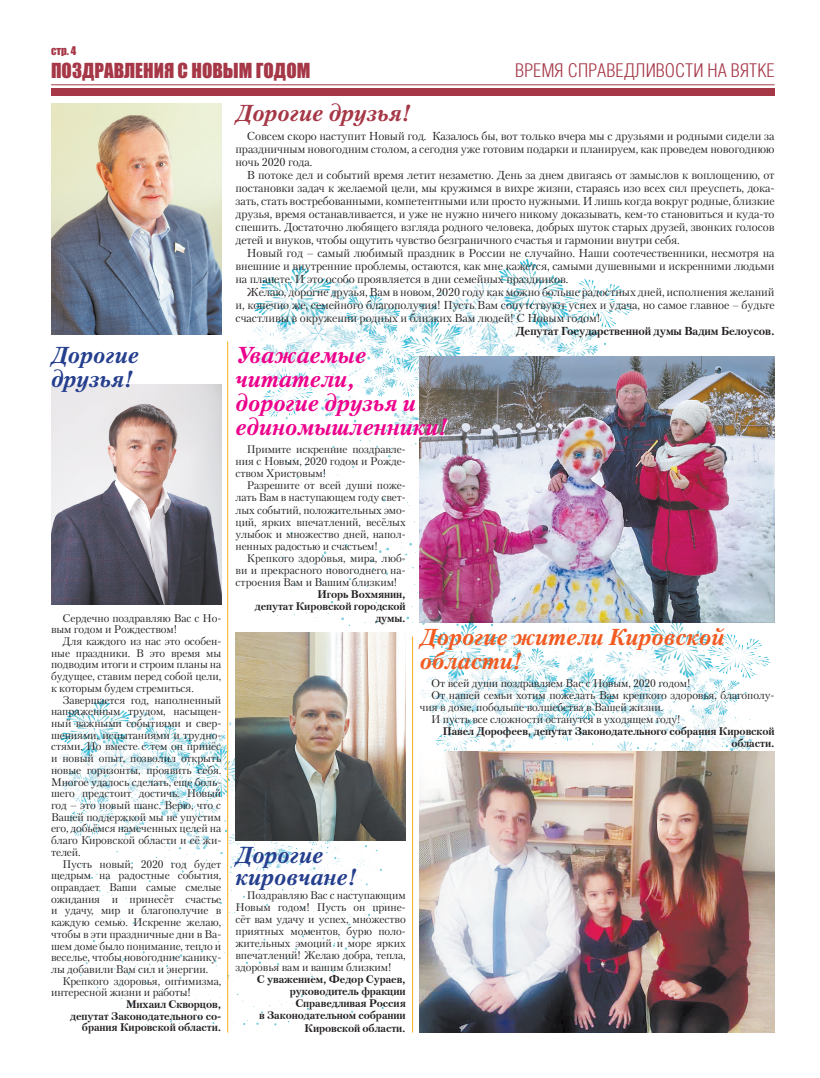
<style>
.page{position:relative;width:820px;height:1078px;background:#fff}
.page>*{position:absolute;margin:0;border:0;box-sizing:border-box;transform-origin:0 0}
.t1{font:italic 700 23px/24px "Petersburg C";color:#ed028c}
.t2{font:italic 700 23px/22px "Petersburg C";color:#253f8e}
.t3{font:italic 700 23px/24px "Petersburg C";color:#f25b21}
.t4{font:italic 700 23px "Petersburg C";color:#a63747}
.t5{font:300 19px "Helios Cond";color:#a63747}
.t6{font:19px "Impact";color:#a63747}
.t7{font:11.5px/13px "Petersburg C";letter-spacing:-.01em;color:#231f20;text-align:justify}
.t8{font:700 11.5px "Petersburg C";letter-spacing:-.01em;color:#231f20}
.t9{font:11px/11.7px "Petersburg C";letter-spacing:-.01em;color:#231f20;text-align:justify}
.t10{font:700 11px/12px "Petersburg C";letter-spacing:-.01em;color:#231f20;text-align:right}
.t11{font:11px "Impact";color:#a63747}
.s1{font-size:11px}
</style>
<div class="page">
<img style="left:54px;top:692px;width:348px;height:334px">
<img style="left:421px;top:622px;width:348px;height:129px">
<img style="left:246px;top:258px;width:386px;height:370px">
<div style="left:51px;top:88px;width:723px;height:8px;background:#a63747"></div>
<hr style="left:51px;top:84px;width:723px;height:1px;background:#a63747">
<img style="left:51px;top:103px;width:170px;height:231px">
<img style="left:420px;top:356px;width:354px;height:266px">
<img style="left:51px;top:384px;width:170px;height:220px">
<img style="left:235px;top:632px;width:170px;height:208px">
<img style="left:420px;top:751px;width:354px;height:281px">
<hr style="left:227px;top:341px;width:1px;height:691px;background:#faad19">
<hr style="left:412px;top:636px;width:1px;height:396px;background:#faad19">
<p class="t11" style="left:51px;top:42px;width:27px">стр. 4</p>
<h2 class="t6" style="left:51px;top:55px;width:261px">ПОЗДРАВЛЕНИЯ С НОВЫМ ГОДОМ</h2>
<h2 class="t5" style="left:515px;top:60px;width:261px">ВРЕМЯ СПРАВЕДЛИВОСТИ НА ВЯТКЕ</h2>
<h1 class="t4" style="left:235px;top:99px;width:175px">Дорогие друзья!</h1>
<p class="t7" style="left:235px;top:129px;width:540px;text-indent:11px">Совсем скоро наступит Новый год. Казалось бы, вот только вчера мы с друзьями и родными сидели за праздничным новогодним столом, а сегодня уже готовим подарки и планируем, как проведем новогоднюю ночь 2020 года.</p>
<p class="t7" style="left:235px;top:168px;width:540px;text-indent:11px">В потоке дел и событий время летит незаметно. День за днем двигаясь от замыслов к воплощению, от постановки задач к желаемой цели, мы кружимся в вихре жизни, стараясь изо всех сил преуспеть, дока&shy;зать, стать востребованными, компетентными или просто нужными. И лишь когда вокруг родные, близкие друзья, время останавливается, и уже не нужно ничего никому доказывать, кем-то становиться и куда-то спешить. Достаточно любящего взгляда родного человека, добрых шуток старых друзей, звонких голосов детей и внуков, чтобы ощутить чувство безграничного счастья и гармонии внутри себя.</p>
<p class="t7" style="left:235px;top:246px;width:540px;text-indent:11px">Новый год <span class="s1">–</span> самый любимый праздник в России не случайно. Наши соотечественники, несмотря на внешние и внутренние проблемы, остаются, как мне кажется, самыми душевными и искренними людьми на планете. И это особо проявляется в дни семейных праздников.</p>
<p class="t7" style="left:235px;top:285px;width:540px;text-indent:11px">Желаю, дорогие друзья, Вам в новом, 2020 году как можно больше радостных дней, исполнения желаний и, конечно же, семейного благополучия! Пусть Вам сопутствуют успех и удача, но самое главное <span class="s1">–</span> будьте счастливы в окружении родных и близких Вам людей! С Новым годом!</p>
<p class="t8" style="left:515px;top:324px;width:260px">Депутат Государственной думы Вадим Белоусов.</p>
<h1 class="t2" style="left:51px;top:343px;width:89px;line-height:24px">Дорогие друзья!</h1>
<p class="t9" style="left:51px;top:611px;width:172px;text-indent:11px">Сердечно поздравляю Вас с Но&shy;вым годом и Рождеством!</p>
<p class="t9" style="left:51px;top:635px;width:172px;text-indent:11px">Для каждого из нас это особен&shy;ные праздники. В это время мы подводим итоги и строим планы на будущее, ставим перед собой цели, к которым будем стремиться.</p>
<p class="t9" style="left:51px;top:693px;width:172px;text-indent:11px">Завершается год, наполненный напряженным трудом, насыщен&shy;ный важными событиями и свер&shy;шениями, испытаниями и трудно&shy;стями. Но вместе с тем он принёс и новый опыт, позволил открыть новые горизонты, проявить себя.<br>Многое удалось сделать, еще боль&shy;шего предстоит достичь. Новый год – это новый шанс. Верю, что с Вашей поддержкой мы не упустим его, добьёмся намеченных целей на благо Кировской области и её жи&shy;телей.</p>
<p class="t9" style="left:51px;top:857px;width:172px;text-indent:11px">Пусть новый, 2020 год будет щедрым на радостные события, оправдает Ваши самые смелые ожидания и принесёт счастье и удачу, мир и благополучие в каждую семью. Искренне желаю, чтобы в эти праздничные дни в Ва&shy;шем доме было понимание, тепло и веселье, чтобы новогодние канику&shy;лы добавили Вам сил и энергии.</p>
<p class="t9" style="left:51px;top:974px;width:172px;text-indent:11px">Крепкого здоровья, оптимизма, интересной жизни и работы!</p>
<p class="t10" style="left:70px;top:997px;width:153px;line-height:11.7px">Михаил Скворцов,<br>депутат Законодательного со&shy;брания Кировской области.</p>
<h1 class="t1" style="left:235px;top:343px;width:212px">Уважаемые читатели,<br>дорогие друзья и единомышленники!</h1>
<p class="t9" style="left:235px;top:443px;width:172px;line-height:12px;text-indent:11px">Примите искренние поздравле&shy;ния с Новым, 2020 годом и Рожде&shy;ством Христовым!</p>
<p class="t9" style="left:235px;top:479px;width:172px;line-height:12px;text-indent:11px">Разрешите от всей души поже&shy;лать Вам в наступающем году свет&shy;лых событий, положительных эмо&shy;ций, ярких впечатлений, весёлых улыбок и множество дней, напол&shy;ненных радостью и счастьем!</p>
<p class="t9" style="left:235px;top:551px;width:172px;line-height:12px;text-indent:11px">Крепкого здоровья, мира, люб&shy;ви и прекрасного новогоднего на&shy;строения Вам и Вашим близким!</p>
<p class="t10" style="left:255px;top:587px;width:152px">Игорь Вохмянин,<br>депутат Кировской городской думы.</p>
<h1 class="t3" style="left:420px;top:624px;width:306px">Дорогие жители Кировской области!</h1>
<p class="t9" style="left:431px;top:676px;width:260px">От всей души поздравляем Вас с Новым, 2020 годом!</p>
<p class="t9" style="left:431px;top:688px;width:344px">От нашей семьи хотим пожелать Вам крепкого здоровья, благополу-</p>
<p class="t9" style="left:420px;top:700px;width:245px">чия в доме, побольше волшебства в Вашей жизни.</p>
<p class="t9" style="left:431px;top:712px;width:251px">И пусть все сложности останутся в уходящем году!</p>
<p class="t10" style="left:443px;top:724px;width:333px">Павел Дорофеев, депутат Законодательного собрания Кировской области.</p>
<h1 class="t2" style="left:235px;top:842px;width:121px">Дорогие кировчане!</h1>
<p class="t9" style="left:235px;top:889px;width:172px;line-height:12px;text-indent:11px">Поздравляю Вас с наступающим Новым годом! Пусть он прине&shy;сёт вам удачу и успех, множество приятных моментов, бурю поло&shy;жительных эмоций и море ярких впечатлений! Желаю добра, тепла, здоровья вам и вашим близким!</p>
<p class="t10" style="left:257px;top:973px;width:150px">С уважением, Федор Сураев, руководитель фракции<br>Справедливая Россия<br>в Законодательном собрании<br>Кировской области.</p>
</div>
